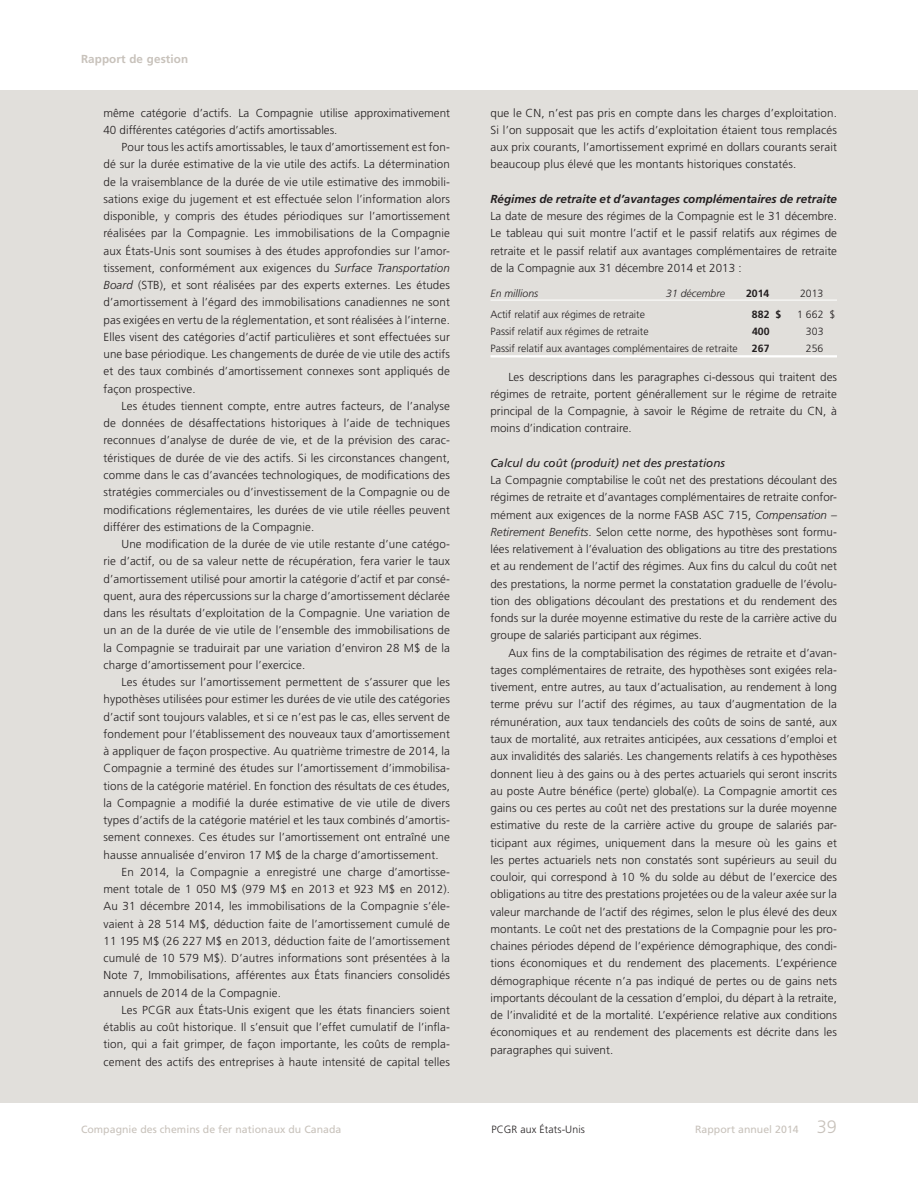
<style>
.page{position:relative;width:918px;height:1188px;background:#fff}
.page>*{position:absolute;margin:0;border:0;box-sizing:border-box;transform-origin:0 0}
.t1{font:300 11.7px/17.2px "Frutiger LT Std";letter-spacing:.01em;color:#231f20;text-align:justify}
.t2{font:italic 700 11.7px "Frutiger LT Std";color:#231f20}
.t3{font:italic 11.7px "Frutiger LT Std";color:#231f20}
.t4{font:700 11.7px "Frutiger LT Std";letter-spacing:.01em;color:#c8c2bb}
.t5{font:300 10.5px "Frutiger LT Std";color:#231f20}
.t6{font:10.5px "Frutiger LT Std";letter-spacing:.005em;color:#c8c2bb}
.t7{font:italic 300 10.5px "Frutiger LT Std";color:#231f20}
.t8{font:700 10.5px "Frutiger LT Std";color:#231f20}
.s1{font-style:italic}
.s2{font-weight:300;font-size:18px}
</style>
<div class="page">
<div style="left:0;top:90px;width:918px;height:1012px;background:#e1dfdb"></div>
<hr style="left:490px;top:300px;width:347px;height:1px;background:#fff">
<hr style="left:490px;top:355px;width:347px;height:2px;background:#fff">
<p class="t4" style="left:81px;top:52px;width:109px">Rapport de gestion</p>
<p class="t1" style="left:104px;top:104px;width:348px">même catégorie d’actifs. La Compagnie utilise approximativement<br>40 différentes catégories d’actifs amortissables.</p>
<p class="t1" style="left:104px;top:139px;width:348px;text-indent:18px">Pour tous les actifs amortissables, le taux d’amortissement est fon&shy;dé sur la durée estimative de la vie utile des actifs. La détermination de la vraisemblance de la durée de vie utile estimative des immobili&shy;sations exige du jugement et est effectuée selon l’information alors disponible, y compris des études périodiques sur l’amortissement réalisées par la Compagnie. Les immobilisations de la Compagnie aux États-Unis sont soumises à des études approfondies sur l’amor&shy;tissement, conformément aux exigences du <span class="s1">Surface Transportation Board</span> (STB), et sont réalisées par des experts externes. Les études d’amortissement à l’égard des immobilisations canadiennes ne sont pas exigées en vertu de la réglementation, et sont réalisées à l’interne.<br>Elles visent des catégories d’actif particulières et sont effectuées sur une base périodique. Les changements de durée de vie utile des actifs et des taux combinés d’amortissement connexes sont appliqués de façon prospective.</p>
<p class="t1" style="left:104px;top:398px;width:348px;text-indent:18px">Les études tiennent compte, entre autres facteurs, de l’analyse de données de désaffectations historiques à l’aide de techniques reconnues d’analyse de durée de vie, et de la prévision des carac&shy;téristiques de durée de vie des actifs. Si les circonstances changent, comme dans le cas d’avancées technologiques, de modifications des stratégies commerciales ou d’investissement de la Compagnie ou de modifications réglementaires, les durées de vie utile réelles peuvent différer des estimations de la Compagnie.</p>
<p class="t1" style="left:104px;top:536px;width:348px;text-indent:18px">Une modification de la durée de vie utile restante d’une catégo&shy;rie d’actif, ou de sa valeur nette de récupération, fera varier le taux d’amortissement utilisé pour amortir la catégorie d’actif et par consé&shy;quent, aura des répercussions sur la charge d’amortissement déclarée dans les résultats d’exploitation de la Compagnie. Une variation de un an de la durée de vie utile de l’ensemble des immobilisations de la Compagnie se traduirait par une variation d’environ 28 M$ de la charge d’amortissement pour l’exercice.</p>
<p class="t1" style="left:121px;top:674px;width:330px">Les études sur l’amortissement permettent de s’assurer que les</p>
<p class="t1" style="left:104px;top:691px;width:348px">hypothèses utilisées pour estimer les durées de vie utile des catégories</p>
<p class="t1" style="left:104px;top:708px;width:348px">d’actif sont toujours valables, et si ce n’est pas le cas, elles servent de</p>
<p class="t1" style="left:104px;top:725px;width:348px">fondement pour l’établissement des nouveaux taux d’amortissement</p>
<p class="t1" style="left:104px;top:743px;width:348px">à appliquer de façon prospective. Au quatrième trimestre de 2014, la</p>
<p class="t1" style="left:104px;top:760px;width:348px">Compagnie a terminé des études sur l’amortissement d’immobilisa-</p>
<p class="t1" style="left:104px;top:777px;width:348px">tions de la catégorie matériel. En fonction des résultats de ces études,</p>
<p class="t1" style="left:104px;top:794px;width:348px">la Compagnie a modifié la durée estimative de vie utile de divers</p>
<p class="t1" style="left:104px;top:812px;width:348px">types d’actifs de la catégorie matériel et les taux combinés d’amortis-</p>
<p class="t1" style="left:104px;top:829px;width:348px">sement connexes. Ces études sur l’amortissement ont entraîné une</p>
<p class="t1" style="left:104px;top:846px;width:337px">hausse annualisée d’environ 17 M$ de la charge d’amortissement.</p>
<p class="t1" style="left:121px;top:863px;width:330px">En 2014, la Compagnie a enregistré une charge d’amortisse-</p>
<p class="t1" style="left:104px;top:881px;width:348px">ment totale de 1 050 M$ (979 M$ en 2013 et 923 M$ en 2012).</p>
<p class="t1" style="left:104px;top:898px;width:348px">Au 31 décembre 2014, les immobilisations de la Compagnie s’éle-</p>
<p class="t1" style="left:104px;top:915px;width:348px">vaient à 28 514 M$, déduction faite de l’amortissement cumulé de</p>
<p class="t1" style="left:104px;top:932px;width:348px">11 195 M$ (26 227 M$ en 2013, déduction faite de l’amortissement</p>
<p class="t1" style="left:104px;top:950px;width:348px">cumulé de 10 579 M$). D’autres informations sont présentées à la</p>
<p class="t1" style="left:104px;top:967px;width:348px">Note 7, Immobilisations, afférentes aux États financiers consolidés</p>
<p class="t1" style="left:104px;top:984px;width:179px">annuels de 2014 de la Compagnie.</p>
<p class="t1" style="left:121px;top:1001px;width:330px">Les PCGR aux États-Unis exigent que les états financiers soient</p>
<p class="t1" style="left:104px;top:1019px;width:348px">établis au coût historique. Il s’ensuit que l’effet cumulatif de l’infla-</p>
<p class="t1" style="left:104px;top:1036px;width:348px">tion, qui a fait grimper, de façon importante, les coûts de rempla-</p>
<p class="t1" style="left:104px;top:1053px;width:348px">cement des actifs des entreprises à haute intensité de capital telles</p>
<p class="t1" style="left:490px;top:104px;width:348px">que le CN, n’est pas pris en compte dans les charges d’exploitation.<br>Si l’on supposait que les actifs d’exploitation étaient tous remplacés aux prix courants, l’amortissement exprimé en dollars courants serait beaucoup plus élevé que les montants historiques constatés.</p>
<p class="t2" style="left:490px;top:192px;width:348px">Régimes de retraite et d’avantages complémentaires de retraite</p>
<p class="t1" style="left:490px;top:208px;width:348px">La date de mesure des régimes de la Compagnie est le 31 décembre.<br>Le tableau qui suit montre l’actif et le passif relatifs aux régimes de retraite et le passif relatif aux avantages complémentaires de retraite de la Compagnie aux 31 décembre 2014 et 2013 :</p>
<p class="t7" style="left:490px;top:287px;width:49px">En millions</p>
<p class="t7" style="left:666px;top:287px;width:60px">31 décembre</p>
<p class="t8" style="left:746px;top:287px;width:25px">2014</p>
<p class="t5" style="left:800px;top:287px;width:25px">2013</p>
<p class="t5" style="left:490px;top:308px;width:156px">Actif relatif aux régimes de retraite</p>
<p class="t8" style="left:752px;top:308px;width:31px">882 $</p>
<p class="t5" style="left:797px;top:308px;width:40px">1 662 $</p>
<p class="t5" style="left:491px;top:325px;width:160px">Passif relatif aux régimes de retraite</p>
<p class="t8" style="left:752px;top:325px;width:19px">400</p>
<p class="t5" style="left:806px;top:325px;width:19px">303</p>
<p class="t5" style="left:491px;top:343px;width:249px">Passif relatif aux avantages complémentaires de retraite</p>
<p class="t8" style="left:752px;top:342px;width:19px">267</p>
<p class="t5" style="left:806px;top:343px;width:19px">256</p>
<p class="t1" style="left:491px;top:368px;width:348px;text-indent:18px">Les descriptions dans les paragraphes ci-dessous qui traitent des régimes de retraite, portent générallement sur le régime de retraite principal de la Compagnie, à savoir le Régime de retraite du CN, à moins d’indication contraire.</p>
<p class="t3" style="left:491px;top:456px;width:236px">Calcul du coût (produit) net des prestations</p>
<p class="t1" style="left:491px;top:472px;width:348px">La Compagnie comptabilise le coût net des prestations découlant des régimes de retraite et d’avantages complémentaires de retraite confor&shy;mément aux exigences de la norme FASB ASC 715, <span class="s1">Compensation – Retirement Benefits</span>. Selon cette norme, des hypothèses sont formu&shy;lées relativement à l’évaluation des obligations au titre des prestations et au rendement de l’actif des régimes. Aux fins du calcul du coût net des prestations, la norme permet la constatation graduelle de l’évolu&shy;tion des obligations découlant des prestations et du rendement des fonds sur la durée moyenne estimative du reste de la carrière active du groupe de salariés participant aux régimes.</p>
<p class="t1" style="left:491px;top:644px;width:348px;text-indent:18px">Aux fins de la comptabilisation des régimes de retraite et d’avan&shy;tages complémentaires de retraite, des hypothèses sont exigées rela&shy;tivement, entre autres, au taux d’actualisation, au rendement à long terme prévu sur l’actif des régimes, au taux d’augmentation de la rémunération, aux taux tendanciels des coûts de soins de santé, aux taux de mortalité, aux retraites anticipées, aux cessations d’emploi et aux invalidités des salariés. Les changements relatifs à ces hypothèses donnent lieu à des gains ou à des pertes actuariels qui seront inscrits au poste Autre bénéfice (perte) global(e). La Compagnie amortit ces gains ou ces pertes au coût net des prestations sur la durée moyenne estimative du reste de la carrière active du groupe de salariés par&shy;ticipant aux régimes, uniquement dans la mesure où les gains et les pertes actuariels nets non constatés sont supérieurs au seuil du couloir, qui correspond à 10 % du solde au début de l’exercice des obligations au titre des prestations projetées ou de la valeur axée sur la valeur marchande de l’actif des régimes, selon le plus élevé des deux montants. Le coût net des prestations de la Compagnie pour les pro&shy;chaines périodes dépend de l’expérience démographique, des condi&shy;tions économiques et du rendement des placements. L’expérience démographique récente n’a pas indiqué de pertes ou de gains nets importants découlant de la cessation d’emploi, du départ à la retraite, de l’invalidité et de la mortalité. L’expérience relative aux conditions économiques et au rendement des placements est décrite dans les paragraphes qui suivent.</p>
<p class="t6" style="left:81px;top:1124px;width:262px">Compagnie des chemins de fer nationaux du Canada</p>
<p class="t5" style="left:491px;top:1124px;width:95px">PCGR aux États-Unis</p>
<p class="t6" style="left:695px;top:1124px;width:143px">Rapport annuel 2014 <span class="s2">39</span></p>
</div>
